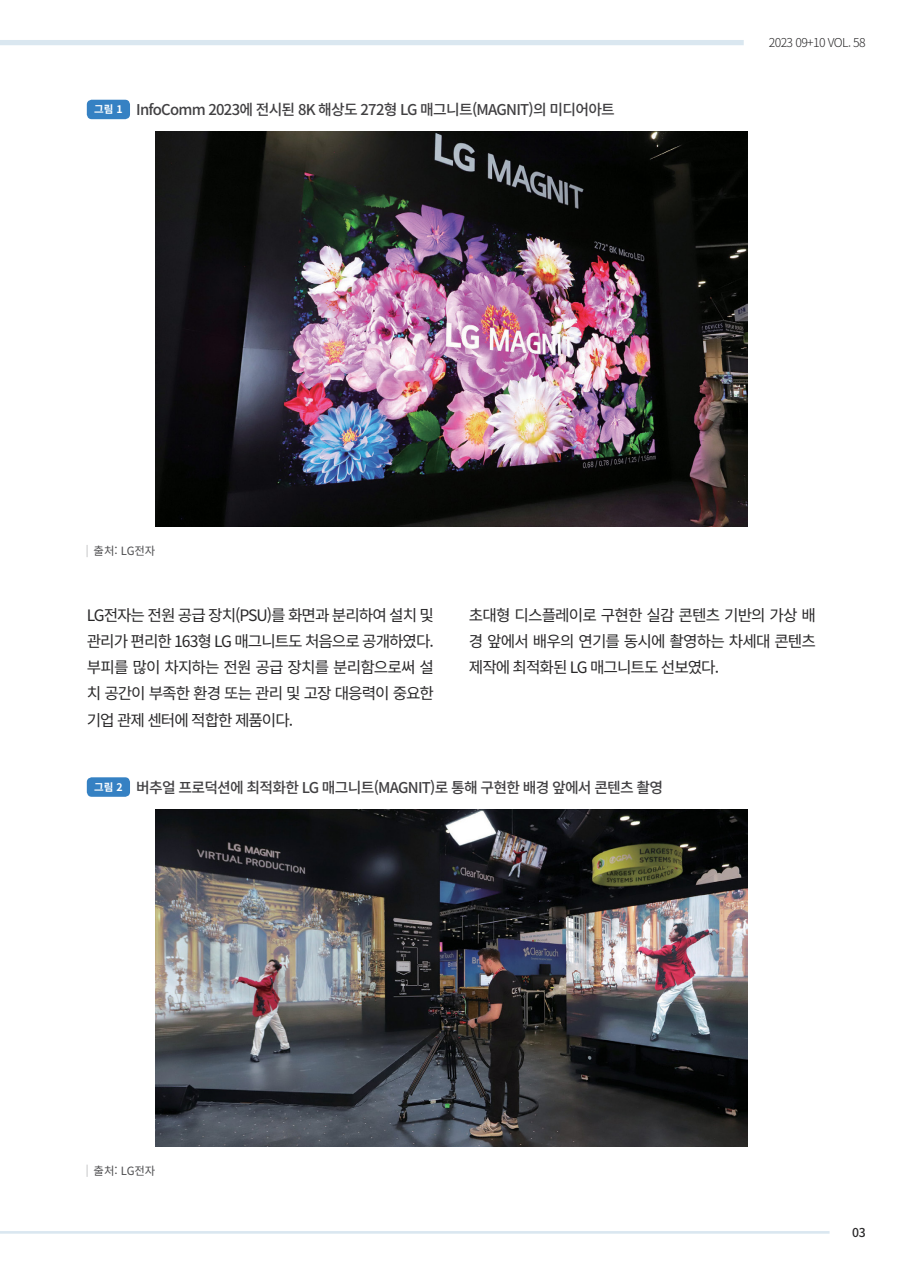
<style>
.page{position:relative;width:903px;height:1275px;background:#fff}
.page>*{position:absolute;margin:0;border:0;box-sizing:border-box;transform-origin:0 0}
.t1{font:15.75px/26.2px "Noto Sans CJ Kkr";letter-spacing:-.055em;color:#292829;text-align:justify}
.t2{font:500 14.88px "Noto Sans KR";letter-spacing:-.05em;color:#414042}
.t3{font:300 12.25px "Noto Sans CJ Kkr";letter-spacing:-.05em;color:#292829}
.t4{font:500 12.25px "Noto Sans CJ Kkr";color:#292829}
.t5{font:11.38px "Noto Sans CJ Kkr";color:#4d4d4f}
.s1{font-weight:700;font-size:10.5px;color:#fff}
</style>
<div class="page">
<hr style="left:0;top:1231px;width:829px;height:3px;background:#dae7f0">
<div style="left:0;top:40px;width:744px;height:5px;background:#dae7f0"></div>
<div style="left:87px;top:100px;width:43px;height:19px;background:#3581c3;border-radius:5px"></div>
<img style="left:155px;top:132px;width:593px;height:394px">
<svg style="left:87px;top:545px;width:1px;height:12px"></svg>
<div style="left:87px;top:777px;width:43px;height:20px;background:#3581c3;border-radius:5px"></div>
<img style="left:155px;top:809px;width:593px;height:337px">
<svg style="left:87px;top:1165px;width:1px;height:12px"></svg>
<p class="t2" style="left:94px;top:101px;width:522px"><span class="s1">그림 1</span> InfoComm 2023에 전시된 8K 해상도 272형 LG 매그니트(MAGNIT)의 미디어아트</p>
<p class="t3" style="left:769px;top:36px;width:98px">2023 09+10 VOL. 58</p>
<p class="t5" style="left:94px;top:545px;width:63px">출처: LG전자</p>
<p class="t1" style="left:87px;top:602px;width:349px">LG전자는 전원 공급 장치(PSU)를 화면과 분리하여 설치 및 관리가 편리한 163형 LG 매그니트도 처음으로 공개하였다. 부피를 많이 차지하는 전원 공급 장치를 분리함으로써 설 치 공간이 부족한 환경 또는 관리 및 고장 대응력이 중요한 기업 관제 센터에 적합한 제품이다.</p>
<p class="t1" style="left:469px;top:602px;width:349px">초대형 디스플레이로 구현한 실감 콘텐츠 기반의 가상 배 경 앞에서 배우의 연기를 동시에 촬영하는 차세대 콘텐츠 제작에 최적화된 LG 매그니트도 선보였다.</p>
<p class="t2" style="left:94px;top:779px;width:570px"><span class="s1">그림 2</span> 버추얼 프로덕션에 최적화한 LG 매그니트(MAGNIT)로 통해 구현한 배경 앞에서 콘텐츠 촬영</p>
<p class="t5" style="left:94px;top:1164px;width:63px">출처: LG전자</p>
<p class="t4" style="left:852px;top:1226px;width:15px">03</p>
</div>
